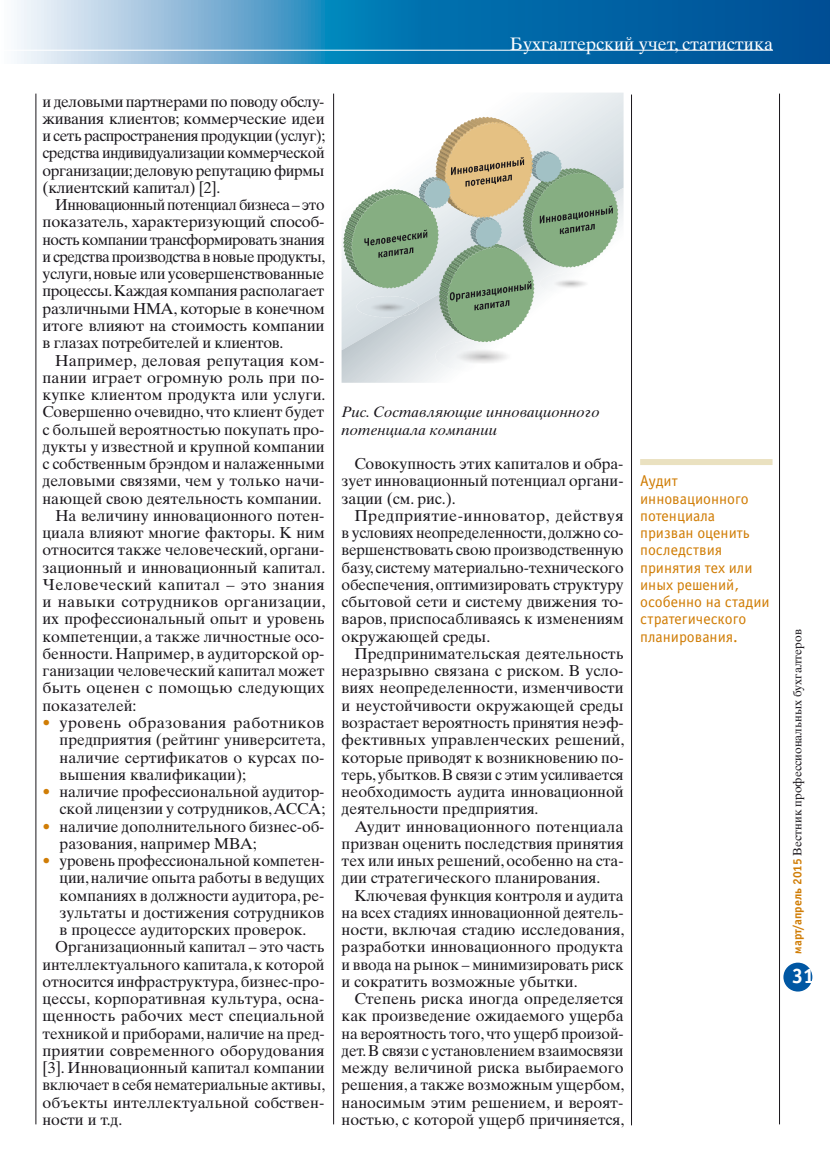
<style>
.page{position:relative;width:830px;height:1170px;background:#fff}
.page>*{position:absolute;margin:0;border:0;box-sizing:border-box;transform-origin:0 0}
.t1{font:21px "Officina Sans Bold ITC";color:#fff}
.t2{font:18px "Times Ten Cyr Upright";color:#fff}
.t3{font:15.75px/17.2px "Times Ten Cyr Upright";color:#1a171c;text-align:justify}
.t4{font:15.75px/17.2px "Officina Sans Book ITC";color:#d07d06}
.t5{font:15px/17.2px "Times Ten Cyr Inclined";color:#1a171c}
.t6{font:12px "Times Ten Cyr Upright";color:#1a171c}
.s1{color:#d07d06}
.s2{font-family:"Officina Sans Bold ITC";color:#d07d06}
</style>
<div class="page">
<svg style="left:17px;top:0;width:812px;height:64px;background:#3888ba"></svg>
<div style="left:783px;top:962px;width:29px;height:29px;background:#0057a3;border-radius:50%"></div>
<hr style="left:0;top:50px;width:772px;height:1px;background:#fff">
<hr style="left:333px;top:94px;width:1px;height:1030px;background:#1a171c">
<hr style="left:631px;top:95px;width:1px;height:1030px;background:#1a171c">
<hr style="left:778px;top:94px;width:1px;height:1030px;background:#1a171c">
<hr style="left:36px;top:94px;width:1px;height:1030px;background:#1a171c">
<svg style="left:483px;top:93px;width:140px;height:95px"></svg>
<svg style="left:341px;top:188px;width:282px;height:195px"></svg>
<img style="left:434px;top:342px;width:98px;height:31px">
<svg style="left:343px;top:117px;width:275px;height:225px"></svg>
<div style="left:639px;top:459px;width:133px;height:6px;background:#eae1c0"></div>
<p class="t3" style="left:43px;top:93px;width:284px">и деловыми партнерами по поводу обслу&shy;живания клиентов; коммерческие идеи и сеть распространения продукции (услуг); средства индивидуализации коммерческой организации; деловую репутацию фирмы (клиентский капитал) [2].</p>
<p class="t3" style="left:43px;top:196px;width:284px;text-indent:13px">Инновационный потенциал бизнеса – это показатель, характеризующий способ&shy;ность компании трансформировать знания и средства производства в новые продукты, услуги, новые или усовершенствованные процессы. Каждая компания располагает различными НМА, которые в конечном итоге влияют на стоимость компании в глазах потребителей и клиентов.</p>
<p class="t3" style="left:55px;top:351px;width:270px">Например, деловая репутация ком-</p>
<p class="t3" style="left:43px;top:369px;width:283px">пании играет огромную роль при по-</p>
<p class="t3" style="left:43px;top:386px;width:284px">купке клиентом продукта или услуги.</p>
<p class="t3" style="left:43px;top:403px;width:283px">Совершенно очевидно, что клиент будет</p>
<p class="t3" style="left:43px;top:420px;width:283px">с большей вероятностью покупать про-</p>
<p class="t3" style="left:43px;top:438px;width:283px">дукты у известной и крупной компании</p>
<p class="t3" style="left:43px;top:455px;width:283px">с собственным брэндом и налаженными</p>
<p class="t3" style="left:43px;top:472px;width:283px">деловыми связями, чем у только начи-</p>
<p class="t3" style="left:43px;top:489px;width:280px">нающей свою деятельность компании.</p>
<p class="t3" style="left:55px;top:507px;width:270px">На величину инновационного потен-</p>
<p class="t3" style="left:43px;top:524px;width:283px">циала влияют многие факторы. К ним</p>
<p class="t3" style="left:43px;top:541px;width:283px">относится также человеческий, органи-</p>
<p class="t3" style="left:43px;top:558px;width:284px">зационный и инновационный капитал.</p>
<p class="t3" style="left:43px;top:576px;width:283px">Человеческий капитал – это знания</p>
<p class="t3" style="left:43px;top:593px;width:284px">и навыки сотрудников организации,</p>
<p class="t3" style="left:43px;top:610px;width:283px">их профессиональный опыт и уровень</p>
<p class="t3" style="left:43px;top:627px;width:283px">компетенции, а также личностные осо-</p>
<p class="t3" style="left:43px;top:645px;width:283px">бенности. Например, в аудиторской ор-</p>
<p class="t3" style="left:43px;top:662px;width:283px">ганизации человеческий капитал может</p>
<p class="t3" style="left:43px;top:679px;width:283px">быть оценен с помощью следующих</p>
<p class="t3" style="left:43px;top:696px;width:95px">показателей:</p>
<p class="t3" style="left:60px;top:714px;width:267px;text-indent:-17px"><span class="s1">•</span> уровень образования работников предприятия (рейтинг университета, наличие сертификатов о курсах по&shy;вышения квалификации);</p>
<p class="t3" style="left:43px;top:783px;width:284px;text-align:right"><span class="s1">•</span> наличие профессиональной аудитор&shy;ской лицензии у сотрудников, АССА;</p>
<p class="t3" style="left:60px;top:817px;width:266px;text-indent:-17px"><span class="s1">•</span> наличие дополнительного бизнес-об&shy;разования, например МВА;</p>
<p class="t3" style="left:43px;top:852px;width:283px"><span class="s1">•</span> уровень профессиональной компетен-</p>
<p class="t3" style="left:60px;top:869px;width:266px">ции, наличие опыта работы в ведущих</p>
<p class="t3" style="left:60px;top:886px;width:266px">компаниях в должности аудитора, ре-</p>
<p class="t3" style="left:60px;top:903px;width:266px">зультаты и достижения сотрудников</p>
<p class="t3" style="left:60px;top:921px;width:248px">в процессе аудиторских проверок.</p>
<p class="t3" style="left:55px;top:938px;width:270px">Организационный капитал – это часть</p>
<p class="t3" style="left:43px;top:955px;width:283px">интеллектуального капитала, к которой</p>
<p class="t3" style="left:43px;top:972px;width:283px">относится инфраструктура, бизнес-про-</p>
<p class="t3" style="left:43px;top:990px;width:283px">цессы, корпоративная культура, осна-</p>
<p class="t3" style="left:43px;top:1007px;width:283px">щенность рабочих мест специальной</p>
<p class="t3" style="left:43px;top:1024px;width:283px">техникой и приборами, наличие на пред-</p>
<p class="t3" style="left:43px;top:1041px;width:283px">приятии современного оборудования</p>
<p class="t3" style="left:43px;top:1059px;width:283px">[3]. Инновационный капитал компании</p>
<p class="t3" style="left:43px;top:1076px;width:284px">включает в себя нематериальные активы,</p>
<p class="t3" style="left:43px;top:1093px;width:283px">объекты интеллектуальной собствен-</p>
<p class="t3" style="left:43px;top:1110px;width:81px">ности и т.д.</p>
<p class="t2" style="left:509px;top:33px;width:264px">Бухгалтерский учет, статистика</p>
<p class="t5" style="left:341px;top:403px;width:259px">Рис. Составляющие инновационного потенциала компании</p>
<p class="t3" style="left:341px;top:455px;width:283px;text-indent:13px">Совокупность этих капиталов и обра&shy;зует инновационный потенциал органи&shy;зации (см. рис.).</p>
<p class="t3" style="left:341px;top:507px;width:283px;text-indent:13px">Предприятие-инноватор, действуя в условиях неопределенности, должно со&shy;вершенствовать свою производственную базу, систему материально-технического обеспечения, оптимизировать структуру сбытовой сети и систему движения то&shy;варов, приспосабливаясь к изменениям окружающей среды.</p>
<p class="t3" style="left:341px;top:645px;width:284px;text-indent:13px">Предпринимательская деятельность неразрывно связана с риском. В усло&shy;виях неопределенности, изменчивости и неустойчивости окружающей среды возрастает вероятность принятия неэф&shy;фективных управленческих решений, которые приводят к возникновению по&shy;терь, убытков. В связи с этим усиливается необходимость аудита инновационной деятельности предприятия.</p>
<p class="t3" style="left:341px;top:817px;width:283px;text-indent:13px">Аудит инновационного потенциала призван оценить последствия принятия тех или иных решений, особенно на ста&shy;дии стратегического планирования.</p>
<p class="t3" style="left:341px;top:886px;width:284px;text-indent:13px">Ключевая функция контроля и аудита на всех стадиях инновационной деятель&shy;ности, включая стадию исследования, разработки инновационного продукта и ввода на рынок – минимизировать риск и сократить возможные убытки.</p>
<p class="t3" style="left:341px;top:990px;width:284px;text-indent:13px">Степень риска иногда определяется как произведение ожидаемого ущерба на вероятность того, что ущерб произой&shy;дет. В связи с установлением взаимосвязи между величиной риска выбираемого решения, а также возможным ущербом, наносимым этим решением, и вероят&shy;ностью, с которой ущерб причиняется,</p>
<p class="t4" style="left:639px;top:472px;width:131px">Аудит инновационного потенциала призван оценить последствия принятия тех или иных решений, особенно на стадии стратегического планирования.</p>
<p class="t6" style="left:790px;top:953px;width:326px;rotate:-90deg"><span class="s2">март/апрель 2015</span> Вестник профессиональных бухгалтеров</p>
<h1 class="t1" style="left:791px;top:961px;width:24px">31</h1>
</div>
